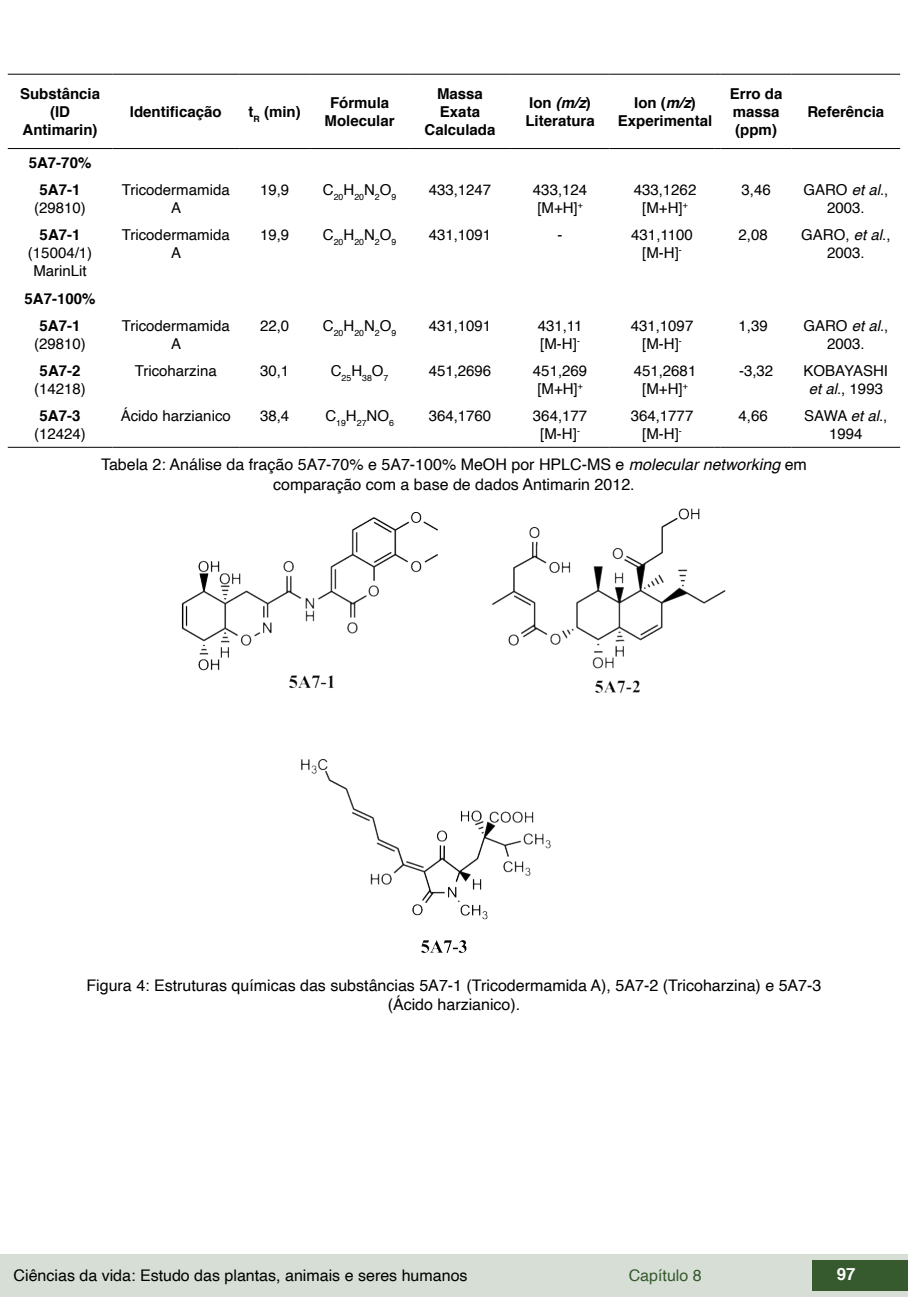
<style>
.page{position:relative;width:908px;height:1304px;background:#fff}
.page>*{position:absolute;margin:0;border:0;box-sizing:border-box;transform-origin:0 0}
.t1{font:700 16.8px "Helvetica";color:#fff}
.t2{font:16px/19.2px "Helvetica";color:#000;text-align:center}
.t3{font:16px "Helvetica";color:#36592e}
.t4{font:15px/18px "Helvetica";color:#000;text-align:center}
.t5{font:700 15px/18px "Helvetica";color:#000;text-align:center}
.t6{font:8.8px "Helvetica";color:#000}
.s1{font-style:italic}
</style>
<div class="page">
<div style="left:0;top:1254px;width:906px;height:43px;background:#d7ded5"></div>
<div style="left:812px;top:1261px;width:95px;height:30px;background:#36592e"></div>
<hr style="left:8px;top:447px;width:104px;height:1px;background:#000">
<hr style="left:112px;top:447px;width:127px;height:1px;background:#000">
<hr style="left:239px;top:447px;width:71px;height:1px;background:#000">
<hr style="left:310px;top:447px;width:99px;height:1px;background:#000">
<hr style="left:409px;top:447px;width:101px;height:1px;background:#000">
<hr style="left:510px;top:447px;width:99px;height:1px;background:#000">
<hr style="left:609px;top:447px;width:105px;height:1px;background:#000">
<hr style="left:720px;top:447px;width:71px;height:1px;background:#000">
<hr style="left:791px;top:447px;width:108px;height:1px;background:#000">
<hr style="left:8px;top:74px;width:104px;height:1px;background:#000">
<hr style="left:112px;top:74px;width:127px;height:1px;background:#000">
<hr style="left:239px;top:74px;width:71px;height:1px;background:#000">
<hr style="left:310px;top:74px;width:99px;height:1px;background:#000">
<hr style="left:409px;top:74px;width:101px;height:1px;background:#000">
<hr style="left:510px;top:74px;width:99px;height:1px;background:#000">
<hr style="left:609px;top:74px;width:105px;height:1px;background:#000">
<hr style="left:720px;top:74px;width:71px;height:1px;background:#000">
<hr style="left:791px;top:74px;width:108px;height:1px;background:#000">
<hr style="left:8px;top:148px;width:104px;height:1px;background:#000">
<hr style="left:112px;top:148px;width:127px;height:1px;background:#000">
<hr style="left:239px;top:148px;width:71px;height:1px;background:#000">
<hr style="left:310px;top:148px;width:99px;height:1px;background:#000">
<hr style="left:409px;top:148px;width:101px;height:1px;background:#000">
<hr style="left:510px;top:148px;width:99px;height:1px;background:#000">
<hr style="left:609px;top:148px;width:105px;height:1px;background:#000">
<hr style="left:720px;top:148px;width:71px;height:1px;background:#000">
<hr style="left:791px;top:148px;width:108px;height:1px;background:#000">
<img style="left:181px;top:508px;width:545px;height:445px">
<p class="t5" style="left:20px;top:85px;width:82px">Substância (ID<br>Antimarin)</p>
<p class="t5" style="left:29px;top:149px;width:64px;line-height:27.2px">5A7-70%<br>5A7-1</p>
<p class="t4" style="left:34px;top:199px;width:53px">(29810)</p>
<p class="t5" style="left:40px;top:226px;width:42px">5A7-1</p>
<p class="t4" style="left:28px;top:244px;width:66px">(15004/1)<br>MarinLit</p>
<p class="t5" style="left:25px;top:285px;width:72px;line-height:27.2px">5A7-100%<br>5A7-1</p>
<p class="t4" style="left:34px;top:335px;width:53px">(29810)</p>
<p class="t5" style="left:40px;top:362px;width:42px">5A7-2</p>
<p class="t4" style="left:34px;top:380px;width:53px">(14218)</p>
<p class="t5" style="left:130px;top:103px;width:93px">Identificação</p>
<p class="t5" style="left:248px;top:103px;width:54px">t<sub>R</sub> (min)</p>
<p class="t5" style="left:324px;top:94px;width:72px">Fórmula<br>Molecular</p>
<p class="t5" style="left:424px;top:85px;width:72px">Massa<br>Exata<br>Calculada</p>
<p class="t5" style="left:525px;top:94px;width:71px;text-align:left">Ion <span class="s1">(m/z</span>)<br>Literatura</p>
<p class="t5" style="left:617px;top:94px;width:96px">Ion (<span class="s1">m/z</span>)<br>Experimental</p>
<p class="t5" style="left:729px;top:85px;width:54px;text-align:left">Erro da massa (ppm)</p>
<p class="t5" style="left:807px;top:103px;width:78px">Referência</p>
<p class="t4" style="left:122px;top:181px;width:109px">Tricodermamida<br>A</p>
<p class="t4" style="left:260px;top:181px;width:31px">19,9</p>
<p class="t6" style="left:323px;top:190px;width:75px"><sup>C</sup>20<sup>H</sup>20<sup>N</sup>2<sup>O</sup>9</p>
<p class="t4" style="left:428px;top:181px;width:64px">433,1247</p>
<p class="t4" style="left:532px;top:181px;width:56px;text-align:left">433,124 [M+H]<sup>+</sup></p>
<p class="t4" style="left:633px;top:181px;width:64px">433,1262 [M+H]<sup>+</sup></p>
<p class="t4" style="left:741px;top:181px;width:31px">3,46</p>
<p class="t4" style="left:803px;top:181px;width:87px">GARO <span class="s1">et al</span>.,<br>2003.</p>
<p class="t4" style="left:122px;top:226px;width:109px">Tricodermamida<br>A</p>
<p class="t4" style="left:260px;top:226px;width:31px">19,9</p>
<p class="t6" style="left:323px;top:235px;width:75px"><sup>C</sup>20<sup>H</sup>20<sup>N</sup>2<sup>O</sup>9</p>
<p class="t4" style="left:428px;top:226px;width:64px">431,1091</p>
<p class="t4" style="left:557px;top:226px;width:6px">-</p>
<p class="t4" style="left:631px;top:226px;width:63px">431,1100 [M-H]<sup>-</sup></p>
<p class="t4" style="left:738px;top:226px;width:31px">2,08</p>
<p class="t4" style="left:800px;top:226px;width:91px">GARO, <span class="s1">et al</span>.,<br>2003.</p>
<p class="t4" style="left:122px;top:317px;width:109px">Tricodermamida<br>A</p>
<p class="t4" style="left:260px;top:317px;width:31px">22,0</p>
<p class="t6" style="left:323px;top:326px;width:75px"><sup>C</sup>20<sup>H</sup>20<sup>N</sup>2<sup>O</sup>9</p>
<p class="t4" style="left:428px;top:317px;width:64px">431,1091</p>
<p class="t4" style="left:537px;top:317px;width:46px;text-align:left">431,11 [M-H]<sup>-</sup></p>
<p class="t4" style="left:630px;top:317px;width:64px">431,1097 [M-H]<sup>-</sup></p>
<p class="t4" style="left:738px;top:317px;width:31px">1,39</p>
<p class="t4" style="left:803px;top:317px;width:87px">GARO <span class="s1">et al</span>.,<br>2003.</p>
<p class="t4" style="left:135px;top:362px;width:83px">Tricoharzina</p>
<p class="t4" style="left:260px;top:362px;width:31px">30,1</p>
<p class="t6" style="left:330px;top:371px;width:59px"><sup>C</sup>25<sup>H</sup>38<sup>O</sup>7</p>
<p class="t4" style="left:428px;top:362px;width:64px">451,2696</p>
<p class="t4" style="left:532px;top:362px;width:56px;text-align:left">451,269 [M+H]<sup>+</sup></p>
<p class="t4" style="left:633px;top:362px;width:64px">451,2681 [M+H]<sup>+</sup></p>
<p class="t4" style="left:738px;top:362px;width:36px">-3,32</p>
<p class="t4" style="left:803px;top:362px;width:86px">KOBAYASHI <span class="s1">et al</span>., 1993</p>
<p class="t5" style="left:40px;top:407px;width:42px">5A7-3</p>
<p class="t4" style="left:34px;top:425px;width:53px">(12424)</p>
<p class="t4" style="left:121px;top:407px;width:112px">Ácido harzianico</p>
<p class="t4" style="left:260px;top:407px;width:31px">38,4</p>
<p class="t6" style="left:325px;top:416px;width:70px"><sup>C</sup>19<sup>H</sup>27<sup>NO</sup>6</p>
<p class="t4" style="left:428px;top:407px;width:64px">364,1760</p>
<p class="t4" style="left:532px;top:407px;width:56px">364,177 [M-H]<sup>-</sup></p>
<p class="t4" style="left:630px;top:407px;width:64px">364,1777 [M-H]<sup>-</sup></p>
<p class="t4" style="left:738px;top:407px;width:31px">4,66</p>
<p class="t4" style="left:803px;top:407px;width:85px">SAWA <span class="s1">et al</span>.,<br>1994</p>
<p class="t2" style="left:101px;top:456px;width:707px">Tabela 2: Análise da fração 5A7-70% e 5A7-100% MeOH por HPLC-MS e <span class="s1">molecular networking</span> em comparação com a base de dados Antimarin 2012.</p>
<p class="t2" style="left:86px;top:976px;width:736px">Figura 4: Estruturas químicas das substâncias 5A7-1 (Tricodermamida A), 5A7-2 (Tricoharzina) e 5A7-3 (Ácido harzianico).</p>
<p class="t2" style="left:14px;top:1266px;width:455px">Ciências da vida: Estudo das plantas, animais e seres humanos</p>
<p class="t3" style="left:628px;top:1263px;width:74px">Capítulo 8</p>
<p class="t1" style="left:836px;top:1261px;width:20px">97</p>
</div>
